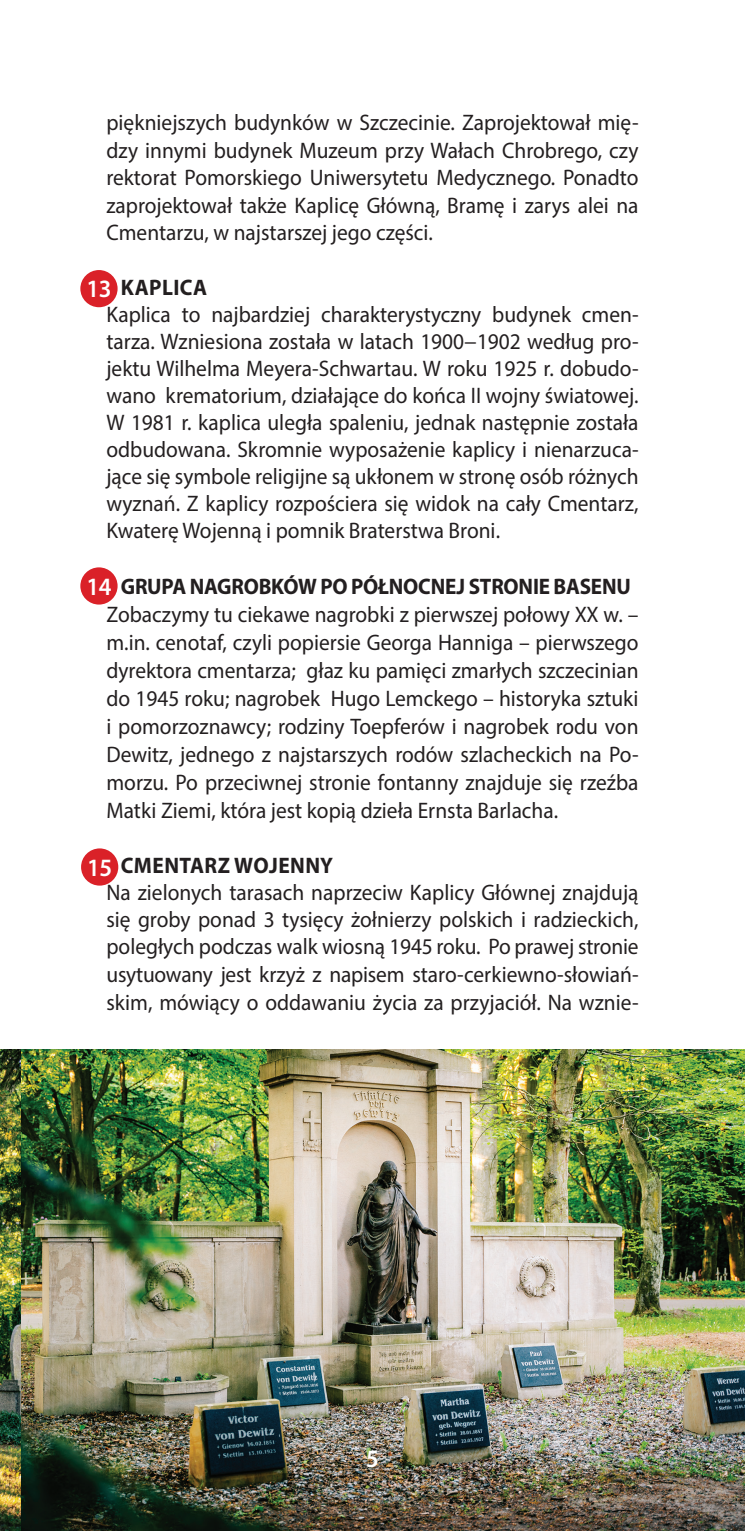
<style>
.page{position:relative;width:745px;height:1531px;background:#fff}
.page>*{position:absolute;margin:0;border:0;box-sizing:border-box;transform-origin:0 0}
.t1{font:600 25px "Myriad Pro";color:#fff;scale:.95 1}
.t2{font:22.5px/27.5px "Myriad Pro";color:#231f20;text-align:justify;scale:.95 1}
.t3{font:700 22.5px "Myriad Pro";letter-spacing:-.01em;color:#231f20;scale:.94 1}
.t4{font:700 22.5px "Myriad Pro";letter-spacing:.02em;color:#231f20;scale:.95 1}
</style>
<div class="page">
<img style="left:0;top:1049px;width:744px;height:482px">
<div style="left:80px;top:270px;width:37px;height:37px;background:#da2128;border-radius:50%"></div>
<div style="left:80px;top:567px;width:37px;height:37px;background:#da2128;border-radius:50%"></div>
<div style="left:81px;top:848px;width:37px;height:37px;background:#da2128;border-radius:50%"></div>
<p class="t2" style="left:106px;top:109px;width:561px">piękniejszych budynków w Szczecinie. Zaprojektował mię&shy;dzy innymi budynek Muzeum przy Wałach Chrobrego, czy rektorat Pomorskiego Uniwersytetu Medycznego. Ponadto zaprojektował także Kaplicę Główną, Bramę i zarys alei na Cmentarzu, w najstarszej jego części.</p>
<p class="t4" style="left:121px;top:273px;width:92px">KAPLICA</p>
<p class="t2" style="left:106px;top:301px;width:561px">Kaplica to najbardziej charakterystyczny budynek cmen&shy;tarza. Wzniesiona została w latach 1900−1902 według pro&shy;jektu Wilhelma Meyera-Schwartau. W roku 1925 r. dobudo&shy;wano krematorium, działające do końca II wojny światowej.<br>W 1981 r. kaplica uległa spaleniu, jednak następnie została odbudowana. Skromnie wyposażenie kaplicy i nienarzuca&shy;jące się symbole religijne są ukłonem w stronę osób różnych wyznań. Z kaplicy rozpościera się widok na cały Cmentarz, Kwaterę Wojenną i pomnik Braterstwa Broni.</p>
<p class="t3" style="left:121px;top:571px;width:543px">GRUPA NAGROBKÓW PO PÓŁNOCNEJ STRONIE BASENU</p>
<p class="t2" style="left:106px;top:600px;width:561px">Zobaczymy tu ciekawe nagrobki z pierwszej połowy XX w. – m.in. cenotaf, czyli popiersie Georga Hanniga – pierwszego dyrektora cmentarza; głaz ku pamięci zmarłych szczecinian do 1945 roku; nagrobek Hugo Lemckego – historyka sztuki i pomorzoznawcy; rodziny Toepferów i nagrobek rodu von Dewitz, jednego z najstarszych rodów szlacheckich na Po&shy;morzu. Po przeciwnej stronie fontanny znajduje się rzeźba Matki Ziemi, która jest kopią dzieła Ernsta Barlacha.</p>
<p class="t4" style="left:121px;top:850px;width:225px">CMENTARZ WOJENNY</p>
<p class="t2" style="left:106px;top:878px;width:561px">Na zielonych tarasach naprzeciw Kaplicy Głównej znajdują się groby ponad 3 tysięcy żołnierzy polskich i radzieckich, poległych podczas walk wiosną 1945 roku. Po prawej stronie usytuowany jest krzyż z napisem staro-cerkiewno-słowiań&shy;skim, mówiący o oddawaniu życia za przyjaciół. Na wznie-</p>
<p class="t1" style="left:86px;top:273px;width:28px">13</p>
<p class="t1" style="left:86px;top:570px;width:28px">14</p>
<p class="t1" style="left:87px;top:851px;width:28px">15</p>
<p class="t1" style="left:366px;top:1442px;width:15px">5</p>
</div>
